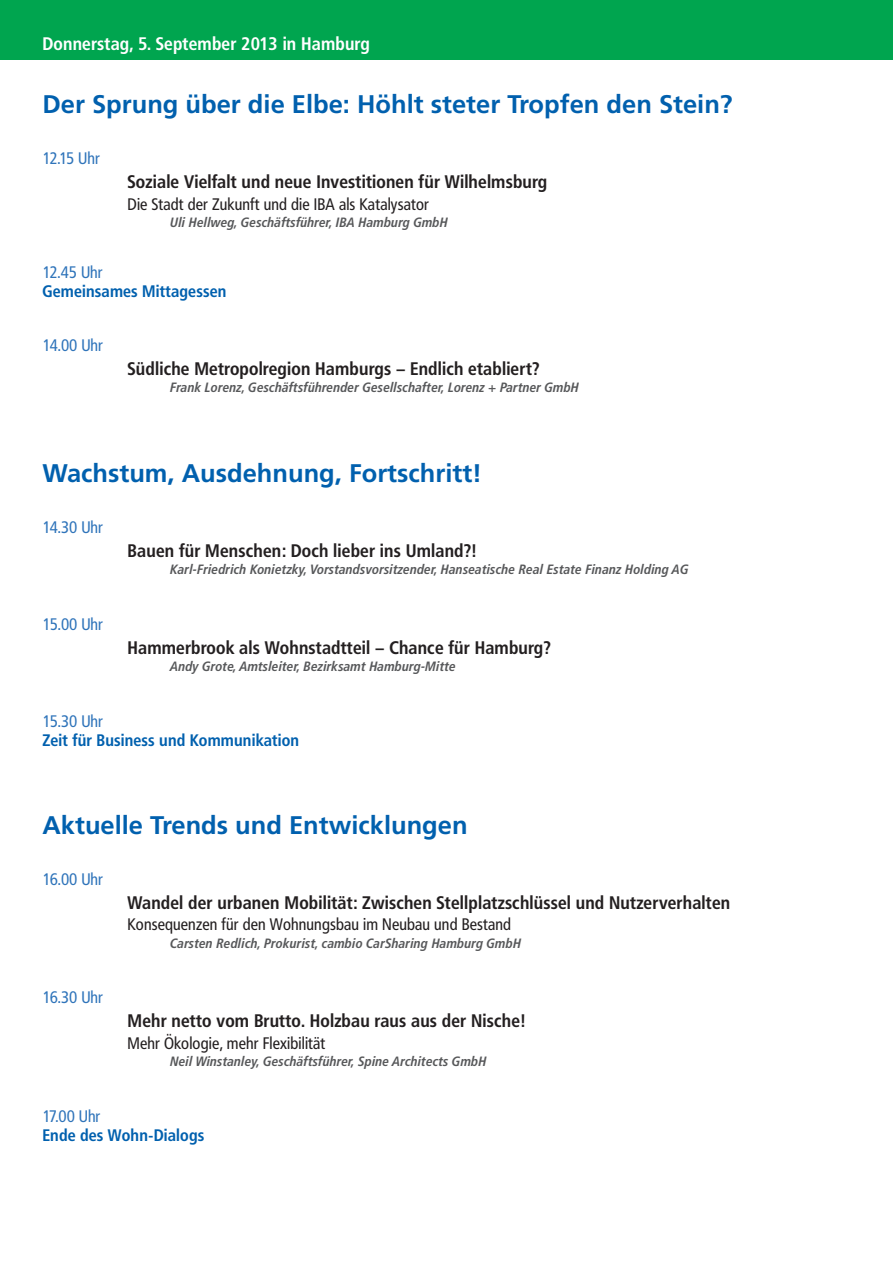
<style>
.page{position:relative;width:893px;height:1263px;background:#fff}
.page>*{position:absolute;margin:0;border:0;box-sizing:border-box;transform-origin:0 0}
.t1{font:700 25.5px "Frutiger";color:#0160ae}
.t2{font:700 18px "Frutiger Condensed BQ";letter-spacing:.01em;color:#231f20}
.t3{font:700 18px "Frutiger Condensed BQ";letter-spacing:.01em;color:#fff}
.t4{font:16.5px "Frutiger Condensed BQ";letter-spacing:.01em;color:#231f20}
.t5{font:16.5px "Frutiger Condensed BQ";color:#2f74ba}
.t6{font:700 16.5px "Frutiger Condensed BQ";letter-spacing:.01em;color:#0160ae}
.t7{font:italic 700 condensed 13.5px "Frutiger LT Com";color:#57585a}
</style>
<div class="page">
<div style="left:0;top:0;width:893px;height:60px;background:#00a54f"></div>
<h2 class="t3" style="left:43px;top:32px;width:329px">Donnerstag, 5. September 2013 in Hamburg</h2>
<h1 class="t1" style="left:43px;top:89px;width:692px">Der Sprung über die Elbe: Höhlt steter Tropfen den Stein?</h1>
<p class="t5" style="left:43px;top:148px;width:59px">12.15 Uhr</p>
<h2 class="t2" style="left:128px;top:170px;width:421px">Soziale Vielfalt und neue Investitionen für Wilhelmsburg</h2>
<p class="t4" style="left:128px;top:194px;width:303px">Die Stadt der Zukunft und die IBA als Katalysator</p>
<p class="t7" style="left:170px;top:215px;width:280px">Uli Hellweg, Geschäftsführer, IBA Hamburg GmbH</p>
<p class="t5" style="left:43px;top:262px;width:62px">12.45 Uhr</p>
<p class="t6" style="left:43px;top:281px;width:185px">Gemeinsames Mittagessen</p>
<p class="t5" style="left:43px;top:335px;width:62px">14.00 Uhr</p>
<h2 class="t2" style="left:128px;top:357px;width:414px">Südliche Metropolregion Hamburgs – Endlich etabliert?</h2>
<p class="t7" style="left:170px;top:379px;width:411px">Frank Lorenz, Geschäftsführender Gesellschafter, Lorenz + Partner GmbH</p>
<h1 class="t1" style="left:43px;top:458px;width:441px">Wachstum, Ausdehnung, Fortschritt!</h1>
<p class="t5" style="left:43px;top:517px;width:62px">14.30 Uhr</p>
<h2 class="t2" style="left:128px;top:539px;width:350px">Bauen für Menschen: Doch lieber ins Umland?!</h2>
<p class="t7" style="left:170px;top:562px;width:520px">Karl-Friedrich Konietzky, Vorstandsvorsitzender, Hanseatische Real Estate Finanz Holding AG</p>
<p class="t5" style="left:43px;top:614px;width:62px">15.00 Uhr</p>
<h2 class="t2" style="left:128px;top:636px;width:425px">Hammerbrook als Wohnstadtteil – Chance für Hamburg?</h2>
<p class="t7" style="left:170px;top:658px;width:287px">Andy Grote, Amtsleiter, Bezirksamt Hamburg-Mitte</p>
<p class="t5" style="left:43px;top:711px;width:62px">15.30 Uhr</p>
<p class="t6" style="left:43px;top:730px;width:258px">Zeit für Business und Kommunikation</p>
<h1 class="t1" style="left:43px;top:810px;width:427px">Aktuelle Trends und Entwicklungen</h1>
<p class="t5" style="left:43px;top:869px;width:62px">16.00 Uhr</p>
<h2 class="t2" style="left:128px;top:891px;width:604px">Wandel der urbanen Mobilität: Zwischen Stellplatzschlüssel und Nutzerverhalten</h2>
<p class="t4" style="left:128px;top:914px;width:385px">Konsequenzen für den Wohnungsbau im Neubau und Bestand</p>
<p class="t7" style="left:170px;top:935px;width:353px">Carsten Redlich, Prokurist, cambio CarSharing Hamburg GmbH</p>
<p class="t5" style="left:43px;top:987px;width:62px">16.30 Uhr</p>
<h2 class="t2" style="left:128px;top:1009px;width:399px">Mehr netto vom Brutto. Holzbau raus aus der Nische!</h2>
<p class="t4" style="left:128px;top:1033px;width:199px">Mehr Ökologie, mehr Flexibilität</p>
<p class="t7" style="left:170px;top:1053px;width:318px">Neil Winstanley, Geschäftsführer, Spine Architects GmbH</p>
<p class="t5" style="left:43px;top:1106px;width:59px">17.00 Uhr</p>
<p class="t6" style="left:43px;top:1125px;width:163px">Ende des Wohn-Dialogs</p>
</div>
